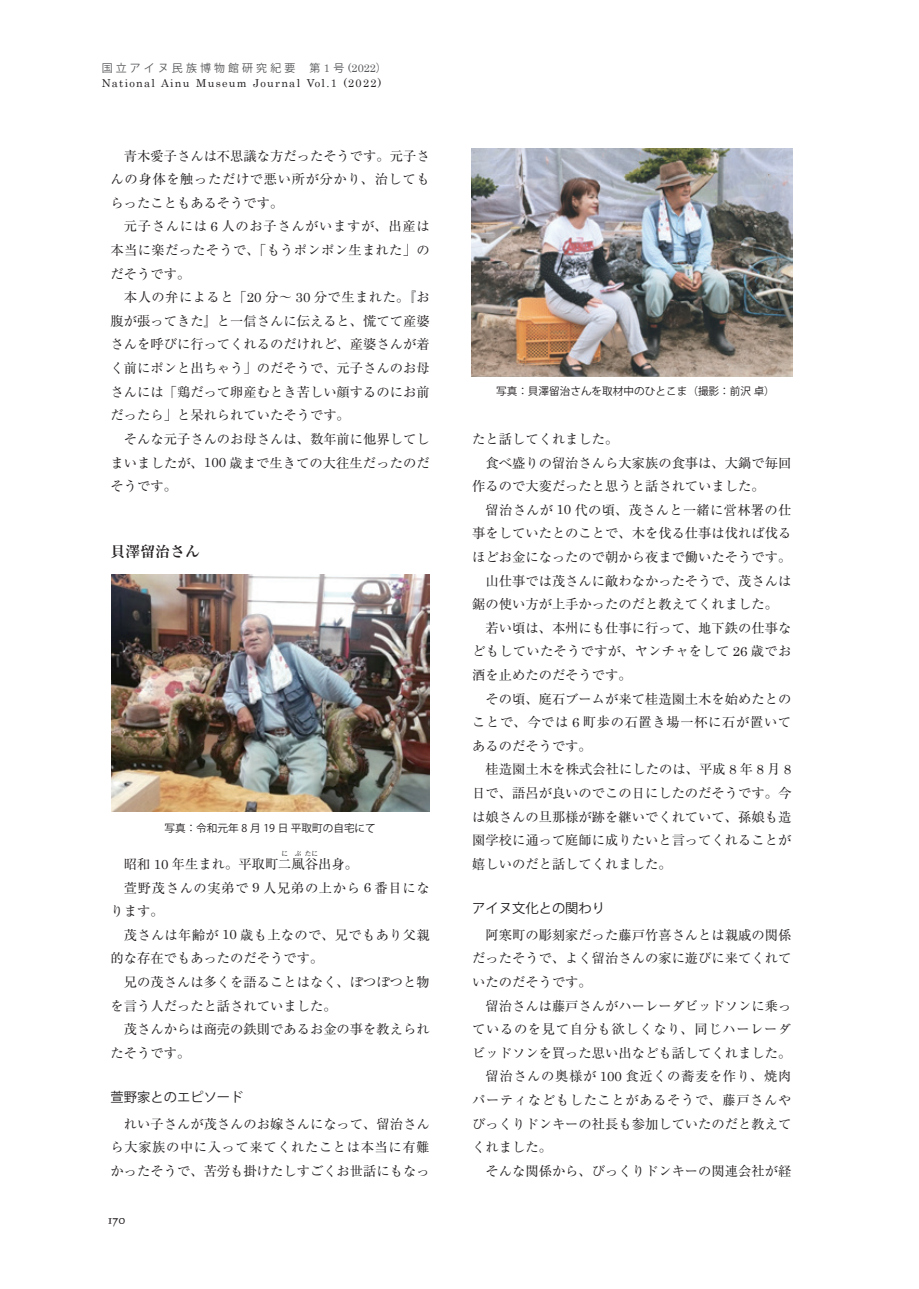
<style>
.page{position:relative;width:919px;height:1289px;background:#fff}
.page>*{position:absolute;margin:0;border:0;box-sizing:border-box;transform-origin:0 0}
.t1{font:700 14.85px "Ryumin Pro";color:#231f20}
.t2{font:13.8px "Calligraphic 421 BT Roman B";color:#231f20}
.t3{font:13.35px/23.5px "Ryumin Pro";color:#231f20;text-align:justify}
.t4{font:13.35px/23.5px "Ryumin Pro";letter-spacing:.05em;color:#231f20}
.t5{font:13.35px/23.5px "Ryumin Pro";letter-spacing:.02em;color:#231f20}
.t6{font:13.35px "Koz Go Pro";color:#231f20}
.t7{font:10.95px "Century";letter-spacing:.115em;color:#231f20}
.t8{font:10.95px "Koz Go Pro";letter-spacing:.285em;color:#57585a}
.t9{font:10.65px "Koz Go Pro";color:#231f20}
.t10{font:6.6px "Ryumin Pro";color:#231f20}
.s1{font-family:"Century"}
</style>
<div class="page">
<img style="left:111px;top:574px;width:318px;height:237px">
<img style="left:472px;top:149px;width:320px;height:227px">
<p class="t8" style="left:102px;top:61px;width:287px">国立アイヌ民族博物館研究紀要　第<span class="s1">1</span>号<span class="s1">(2022</span>）</p>
<p class="t7" style="left:102px;top:74px;width:281px">National Ainu Museum Journal Vol.1 (2022)</p>
<p class="t3" style="left:111px;top:143px;width:321px;text-indent:13px">青木愛子さんは不思議な方だったそうです。元子さんの身体を触っただけで悪い所が分かり、治してもらったこともあるそうです。</p>
<p class="t3" style="left:111px;top:214px;width:320px;text-indent:13px">元子さんには <span class="s1">6</span> 人のお子さんがいますが、出産は本当に楽だったそうで、「もうポンポン生まれた」のだそうです。</p>
<p class="t3" style="left:111px;top:284px;width:320px;text-indent:13px">本人の弁によると「<span class="s1">20</span> 分～ <span class="s1">30</span> 分で生まれた。『お腹が張ってきた』と一信さんに伝えると、慌てて産婆さんを呼びに行ってくれるのだけれど、産婆さんが着く前にポンと出ちゃう」のだそうで、元子さんのお母さんには「鶏だって卵産むとき苦しい顔するのにお前だったら」と呆れられていたそうです。</p>
<p class="t3" style="left:111px;top:426px;width:320px;text-indent:13px">そんな元子さんのお母さんは、数年前に他界してしまいましたが、<span class="s1">100</span> 歳まで生きての大往生だったのだそうです。</p>
<p class="t1" style="left:111px;top:540px;width:91px">貝澤留治さん</p>
<p class="t9" style="left:164px;top:821px;width:213px">写真：令和元年 8 月 19 日 平取町の自宅にて</p>
<p class="t10" style="left:281px;top:848px;width:8px">に</p>
<p class="t10" style="left:295px;top:848px;width:8px">ぶ</p>
<p class="t10" style="left:305px;top:848px;width:15px">たに</p>
<p class="t4" style="left:111px;top:874px;width:320px;text-indent:13px">萱野茂さんの実弟で <span class="s1">9</span> 人兄弟の上から <span class="s1">6</span> 番目になります。</p>
<p class="t5" style="left:111px;top:922px;width:320px;text-indent:13px">茂さんは年齢が <span class="s1">10</span> 歳も上なので、兄でもあり父親的な存在でもあったのだそうです。</p>
<p class="t3" style="left:111px;top:969px;width:320px;text-indent:13px">兄の茂さんは多くを語ることはなく、ぽつぽつと物を言う人だったと話されていました。</p>
<p class="t3" style="left:111px;top:1016px;width:320px;text-indent:13px">茂さんからは商売の鉄則であるお金の事を教えられたそうです。</p>
<p class="t6" style="left:111px;top:1088px;width:134px">萱野家とのエピソード</p>
<p class="t3" style="left:111px;top:1110px;width:320px;text-indent:13px">れい子さんが茂さんのお嫁さんになって、留治さんら大家族の中に入って来てくれたことは本当に有難かったそうで、苦労も掛けたしすごくお世話にもなっ</p>
<p class="t3" style="left:124px;top:851px;width:275px">昭和 <span class="s1">10</span> 年生まれ。平取町二風谷出身。　　　</p>
<p class="t2" style="left:108px;top:1209px;width:19px">170</p>
<p class="t9" style="left:496px;top:384px;width:280px">写真： 貝澤留治さんを取材中のひとこま（撮影：前沢 卓）</p>
<p class="t3" style="left:472px;top:426px;width:148px">たと話してくれました。</p>
<p class="t3" style="left:485px;top:450px;width:307px">食べ盛りの留治さんら大家族の食事は、大鍋で毎回</p>
<p class="t3" style="left:472px;top:473px;width:294px">作るので大変だったと思うと話されていました。</p>
<p class="t5" style="left:485px;top:497px;width:307px">留治さんが <span class="s1">10</span> 代の頃、茂さんと一緒に営林署の仕</p>
<p class="t3" style="left:472px;top:520px;width:320px">事をしていたとのことで、木を伐る仕事は伐れば伐る</p>
<p class="t3" style="left:472px;top:544px;width:320px">ほどお金になったので朝から夜まで働いたそうです。</p>
<p class="t3" style="left:485px;top:568px;width:307px">山仕事では茂さんに敵わなかったそうで、茂さんは</p>
<p class="t3" style="left:472px;top:591px;width:307px">鋸の使い方が上手かったのだと教えてくれました。</p>
<p class="t3" style="left:485px;top:615px;width:307px">若い頃は、本州にも仕事に行って、地下鉄の仕事な</p>
<p class="t5" style="left:472px;top:638px;width:320px">どもしていたそうですが、ヤンチャをして <span class="s1">26</span> 歳でお</p>
<p class="t3" style="left:472px;top:662px;width:161px">酒を止めたのだそうです。</p>
<p class="t3" style="left:485px;top:686px;width:307px">その頃、庭石ブームが来て桂造園土木を始めたとの</p>
<p class="t4" style="left:472px;top:709px;width:320px">ことで、今では <span class="s1">6</span> 町歩の石置き場一杯に石が置いて</p>
<p class="t3" style="left:472px;top:733px;width:121px">あるのだそうです。</p>
<p class="t3" style="left:485px;top:756px;width:307px">桂造園土木を株式会社にしたのは、平成 <span class="s1">8</span> 年 <span class="s1">8</span> 月 <span class="s1">8</span></p>
<p class="t3" style="left:472px;top:780px;width:320px">日で、語呂が良いのでこの日にしたのだそうです。今</p>
<p class="t3" style="left:472px;top:804px;width:320px">は娘さんの旦那様が跡を継いでくれていて、孫娘も造</p>
<p class="t3" style="left:472px;top:827px;width:320px">園学校に通って庭師に成りたいと言ってくれることが</p>
<p class="t3" style="left:472px;top:851px;width:201px">嬉しいのだと話してくれました。</p>
<p class="t6" style="left:472px;top:899px;width:134px">アイヌ文化との関わり</p>
<p class="t3" style="left:472px;top:922px;width:320px;text-indent:13px">阿寒町の彫刻家だった藤戸竹喜さんとは親戚の関係だったそうで、よく留治さんの家に遊びに来てくれていたのだそうです。</p>
<p class="t3" style="left:485px;top:992px;width:307px">留治さんは藤戸さんがハーレーダビッドソンに乗っ</p>
<p class="t4" style="left:472px;top:1016px;width:321px">ているのを見て自分も欲しくなり、同じハーレーダ</p>
<p class="t3" style="left:472px;top:1040px;width:320px">ビッドソンを買った思い出なども話してくれました。</p>
<p class="t4" style="left:485px;top:1063px;width:307px">留治さんの奥様が <span class="s1">100</span> 食近くの蕎麦を作り、焼肉</p>
<p class="t4" style="left:472px;top:1087px;width:321px">パーティなどもしたことがあるそうで、藤戸さんや</p>
<p class="t3" style="left:472px;top:1110px;width:320px">びっくりドンキーの社長も参加していたのだと教えて</p>
<p class="t3" style="left:472px;top:1134px;width:81px">くれました。</p>
<p class="t3" style="left:485px;top:1158px;width:307px">そんな関係から、びっくりドンキーの関連会社が経</p>
</div>
